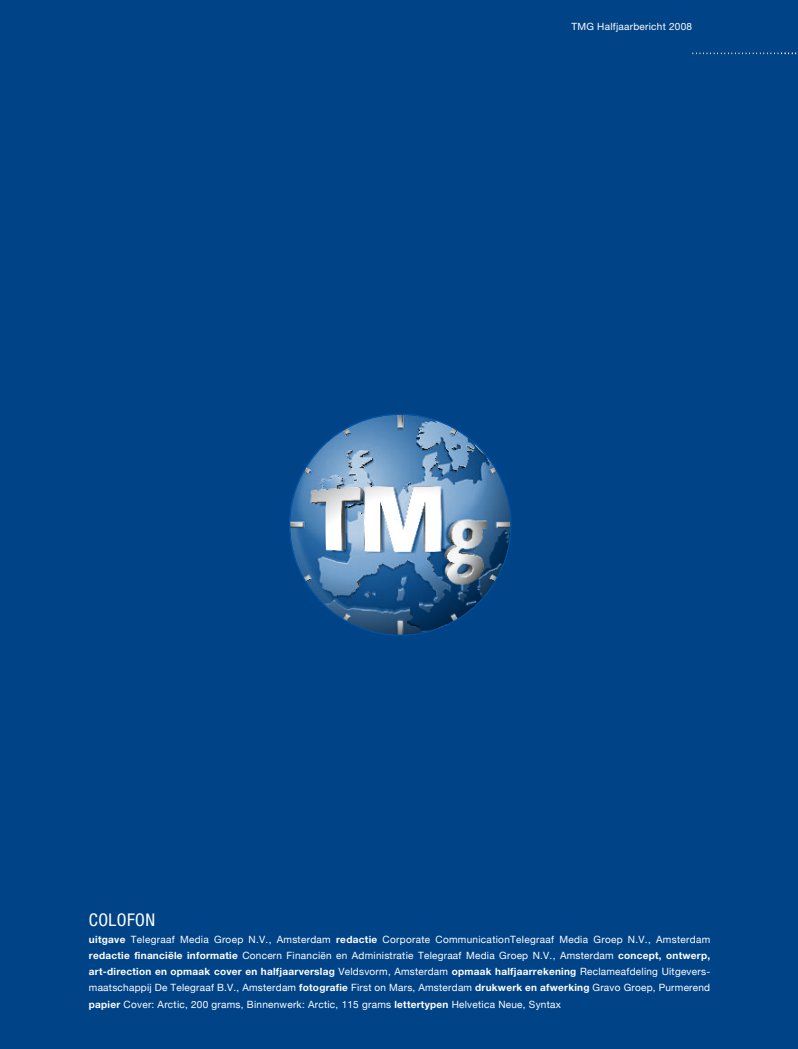
<style>
.page{position:relative;width:798px;height:1049px;background:#fff}
.page>*{position:absolute;margin:0;border:0;box-sizing:border-box;transform-origin:0 0}
.t1{font:condensed 17.5px "Helvetica Neue";letter-spacing:.025em;color:#fff}
.t2{font:10px/16.2px "Helvetica Neue";letter-spacing:.025em;color:#fff;text-align:justify}
.t3{font:10px "Helvetica Neue";letter-spacing:.025em;color:#fff}
.s1{font-weight:700}
</style>
<div class="page">
<div style="left:0;top:0;width:797px;height:1049px;background:#004387"></div>
<svg style="left:289px;top:414px;width:222px;height:222px"></svg>
<svg style="left:692px;top:53px;width:105px;height:1px"></svg>
<p class="t3" style="left:571px;top:21px;width:122px">TMG Halfjaarbericht 2008</p>
<h1 class="t1" style="left:89px;top:910px;width:68px">COLOFON</h1>
<p class="t2" style="left:89px;top:931px;width:622px"><span class="s1">uitgave</span> Telegraaf Media Groep N.V., Amsterdam <span class="s1">redactie</span> Corporate CommunicationTelegraaf Media Groep N.V., Amsterdam <span class="s1">redactie financiële informatie</span> Concern Financiën en Administratie Telegraaf Media Groep N.V., Amsterdam <span class="s1">concept, ontwerp, art-direction en opmaak cover en halfjaarverslag</span> Veldsvorm, Amsterdam <span class="s1">opmaak halfjaarrekening</span> Reclameafdeling Uitgevers&shy;maatschappij De Telegraaf B.V., Amsterdam <span class="s1">fotografie</span> First on Mars, Amsterdam <span class="s1">drukwerk en afwerking</span> Gravo Groep, Purmerend <span class="s1">papier</span> Cover: Arctic, 200 grams, Binnenwerk: Arctic, 115 grams <span class="s1">lettertypen</span> Helvetica Neue, Syntax</p>
</div>
